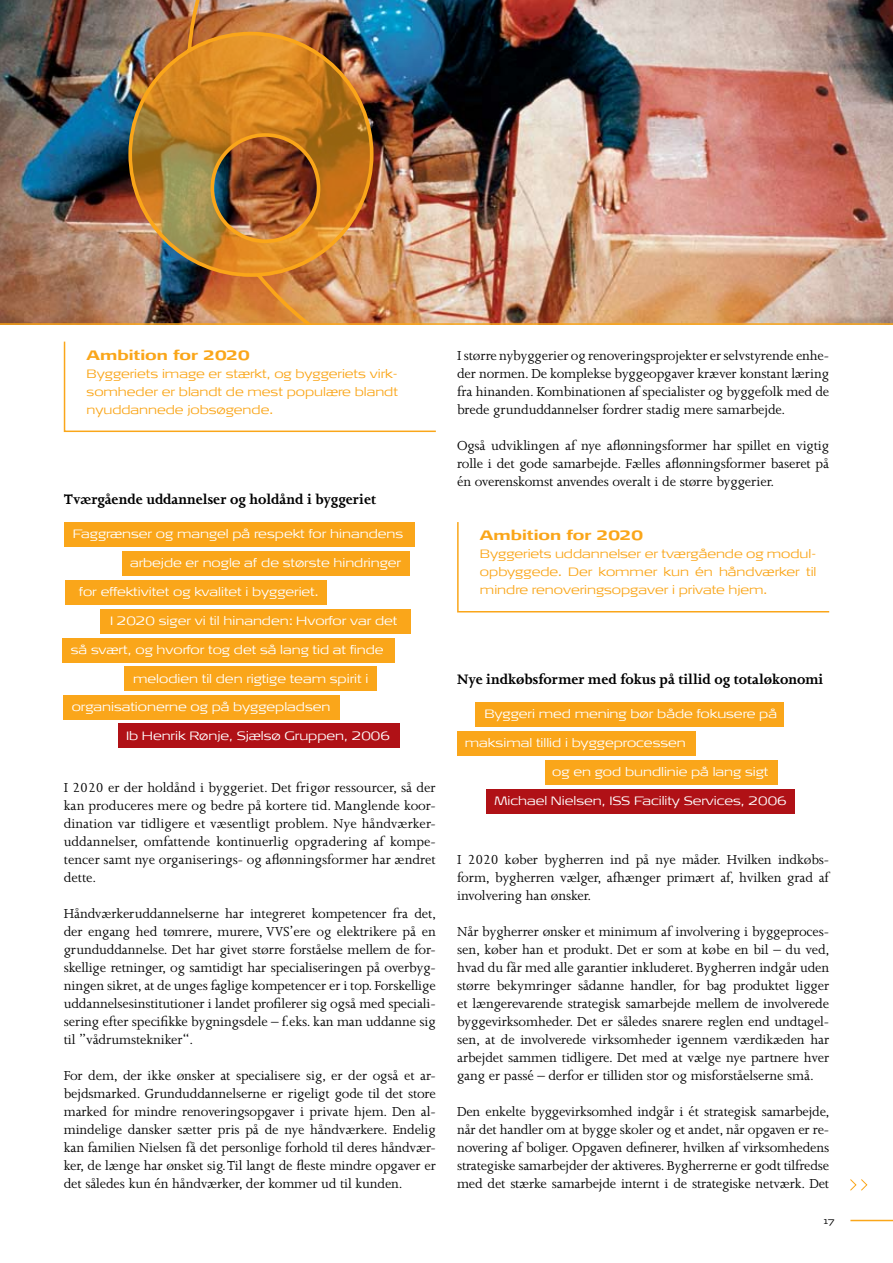
<style>
.page{position:relative;width:893px;height:1263px;background:#fff}
.page>*{position:absolute;margin:0;border:0;box-sizing:border-box;transform-origin:0 0}
.t1{font:700 15.75px "Joanna";color:#000}
.t2{font:15px/18px "Joanna";letter-spacing:-.01em;color:#000;text-align:justify}
.t3{font:700 13.5px "Signa Ext Column";color:#faa61a}
.t4{font:300 12px "Signa Ext Column";color:#fff}
.t5{font:300 12px/18px "Signa Ext Column";color:#faa61a;text-align:justify}
.t6{font:300 9px "Signa Ext";color:#000}
</style>
<div class="page">
<hr style="left:850px;top:1220px;width:43px;height:1px;background:#faa61a">
<img style="left:0;top:0;width:893px;height:323px">
<svg style="left:850px;top:1179px;width:18px;height:12px"></svg>
<div style="left:457px;top:731px;width:239px;height:25px;background:#faa61a"></div>
<div style="left:475px;top:702px;width:309px;height:25px;background:#faa61a"></div>
<div style="left:545px;top:760px;width:233px;height:24px;background:#faa61a"></div>
<div style="left:486px;top:789px;width:309px;height:24px;background:#b01116"></div>
<img style="left:128px;top:0;width:590px;height:323px">
<img style="left:129px;top:32px;width:243px;height:243px">
<svg style="left:63px;top:341px;width:373px;height:92px"></svg>
<div style="left:64px;top:522px;width:350px;height:25px;background:#faa61a"></div>
<div style="left:122px;top:551px;width:288px;height:25px;background:#faa61a"></div>
<div style="left:65px;top:580px;width:262px;height:24px;background:#faa61a"></div>
<div style="left:100px;top:609px;width:310px;height:24px;background:#faa61a"></div>
<div style="left:62px;top:638px;width:332px;height:24px;background:#faa61a"></div>
<div style="left:125px;top:666px;width:252px;height:25px;background:#faa61a"></div>
<div style="left:63px;top:695px;width:277px;height:24px;background:#faa61a"></div>
<div style="left:118px;top:723px;width:282px;height:25px;background:#b01116"></div>
<svg style="left:457px;top:522px;width:373px;height:91px"></svg>
<hr style="left:0;top:323px;width:893px;height:2px;background:#faa61a">
<p class="t3" style="left:87px;top:347px;width:165px">Ambition for 2020</p>
<p class="t5" style="left:87px;top:365px;width:313px">Byggeriets image er stærkt, og byggeriets virk&shy;somheder er blandt de mest populære blandt nyuddannede jobsøgende.</p>
<p class="t1" style="left:64px;top:491px;width:314px">Tværgående uddannelser og holdånd i byggeriet</p>
<p class="t4" style="left:73px;top:527px;width:332px">Faggrænser og mangel på respekt for hinandens</p>
<p class="t4" style="left:130px;top:556px;width:273px">arbejde er nogle af de største hindringer</p>
<p class="t4" style="left:79px;top:584px;width:241px">for effektivitet og kvalitet i byggeriet.</p>
<p class="t4" style="left:110px;top:613px;width:289px">I 2020 siger vi til hinanden: Hvorfor var det</p>
<p class="t4" style="left:71px;top:643px;width:314px">så svært, og hvorfor tog det så lang tid at finde</p>
<p class="t4" style="left:133px;top:671px;width:237px">melodien til den rigtige team spirit i</p>
<p class="t4" style="left:72px;top:700px;width:260px">organisationerne og på byggepladsen</p>
<p class="t4" style="left:126px;top:728px;width:265px">Ib Henrik Rønje, Sjælsø Gruppen, 2006</p>
<p class="t2" style="left:64px;top:779px;width:374px">I 2020 er der holdånd i byggeriet. Det frigør ressourcer, så der kan produceres mere og bedre på kortere tid. Manglende koor&shy;dination var tidligere et væsentligt problem. Nye håndværker&shy;uddannelser, omfattende kontinuerlig opgradering af kompe&shy;tencer samt nye organiserings- og aflønningsformer har ændret dette.</p>
<p class="t2" style="left:64px;top:905px;width:374px">Håndværkeruddannelserne har integreret kompetencer fra det, der engang hed tømrere, murere, VVS’ere og elektrikere på en grunduddannelse. Det har givet større forståelse mellem de for&shy;skellige retninger, og samtidigt har specialiseringen på overbyg&shy;ningen sikret, at de unges faglige kompetencer er i top. Forskellige uddannelsesinstitutioner i landet profilerer sig også med speciali&shy;sering efter specifikke bygningsdele – f.eks. kan man uddanne sig til ”vådrumstekniker“.</p>
<p class="t2" style="left:64px;top:1067px;width:374px">For dem, der ikke ønsker at specialisere sig, er der også et ar&shy;bejdsmarked. Grunduddannelserne er rigeligt gode til det store marked for mindre renoveringsopgaver i private hjem. Den al&shy;mindelige dansker sætter pris på de nye håndværkere. Endelig kan familien Nielsen få det personlige forhold til deres håndvær&shy;ker, de længe har ønsket sig. Til langt de fleste mindre opgaver er det således kun én håndværker, der kommer ud til kunden.</p>
<p class="t2" style="left:457px;top:347px;width:374px">I større nybyggerier og renoveringsprojekter er selvstyrende enhe&shy;der normen. De komplekse byggeopgaver kræver konstant læring fra hinanden. Kombinationen af specialister og byggefolk med de brede grunduddannelser fordrer stadig mere samarbejde.</p>
<p class="t2" style="left:457px;top:437px;width:374px">Også udviklingen af nye aflønningsformer har spillet en vigtig rolle i det gode samarbejde. Fælles aflønningsformer baseret på én overenskomst anvendes overalt i de større byggerier.</p>
<p class="t3" style="left:480px;top:527px;width:165px">Ambition for 2020</p>
<p class="t5" style="left:480px;top:545px;width:338px">Byggeriets uddannelser er tværgående og modul&shy;opbyggede. Der kommer kun én håndværker til mindre renoveringsopgaver i private hjem.</p>
<p class="t1" style="left:457px;top:671px;width:368px">Nye indkøbsformer med fokus på tillid og totaløkonomi</p>
<p class="t4" style="left:484px;top:707px;width:294px">Byggeri med mening bør både fokusere på</p>
<p class="t4" style="left:465px;top:736px;width:222px">maksimal tillid i byggeprocessen</p>
<p class="t4" style="left:552px;top:764px;width:218px">og en god bundlinie på lang sigt</p>
<p class="t4" style="left:494px;top:793px;width:294px">Michael Nielsen, ISS Facility Services, 2006</p>
<p class="t2" style="left:457px;top:851px;width:374px">I 2020 køber bygherren ind på nye måder. Hvilken indkøbs&shy;form, bygherren vælger, afhænger primært af, hvilken grad af involvering han ønsker.</p>
<p class="t2" style="left:457px;top:923px;width:374px">Når bygherrer ønsker et minimum af involvering i byggeproces&shy;sen, køber han et produkt. Det er som at købe en bil – du ved, hvad du får med alle garantier inkluderet. Bygherren indgår uden større bekymringer sådanne handler, for bag produktet ligger et længerevarende strategisk samarbejde mellem de involverede byggevirksomheder. Det er således snarere reglen end undtagel&shy;sen, at de involverede virksomheder igennem værdikæden har arbejdet sammen tidligere. Det med at vælge nye partnere hver gang er passé – derfor er tilliden stor og misforståelserne små.</p>
<p class="t2" style="left:457px;top:1103px;width:374px">Den enkelte byggevirksomhed indgår i ét strategisk samarbejde, når det handler om at bygge skoler og et andet, når opgaven er re&shy;novering af boliger. Opgaven definerer, hvilken af virksomhedens strategiske samarbejder der aktiveres. Bygherrerne er godt tilfredse med det stærke samarbejde internt i de strategiske netværk. Det</p>
<p class="t6" style="left:824px;top:1216px;width:12px">17</p>
</div>
